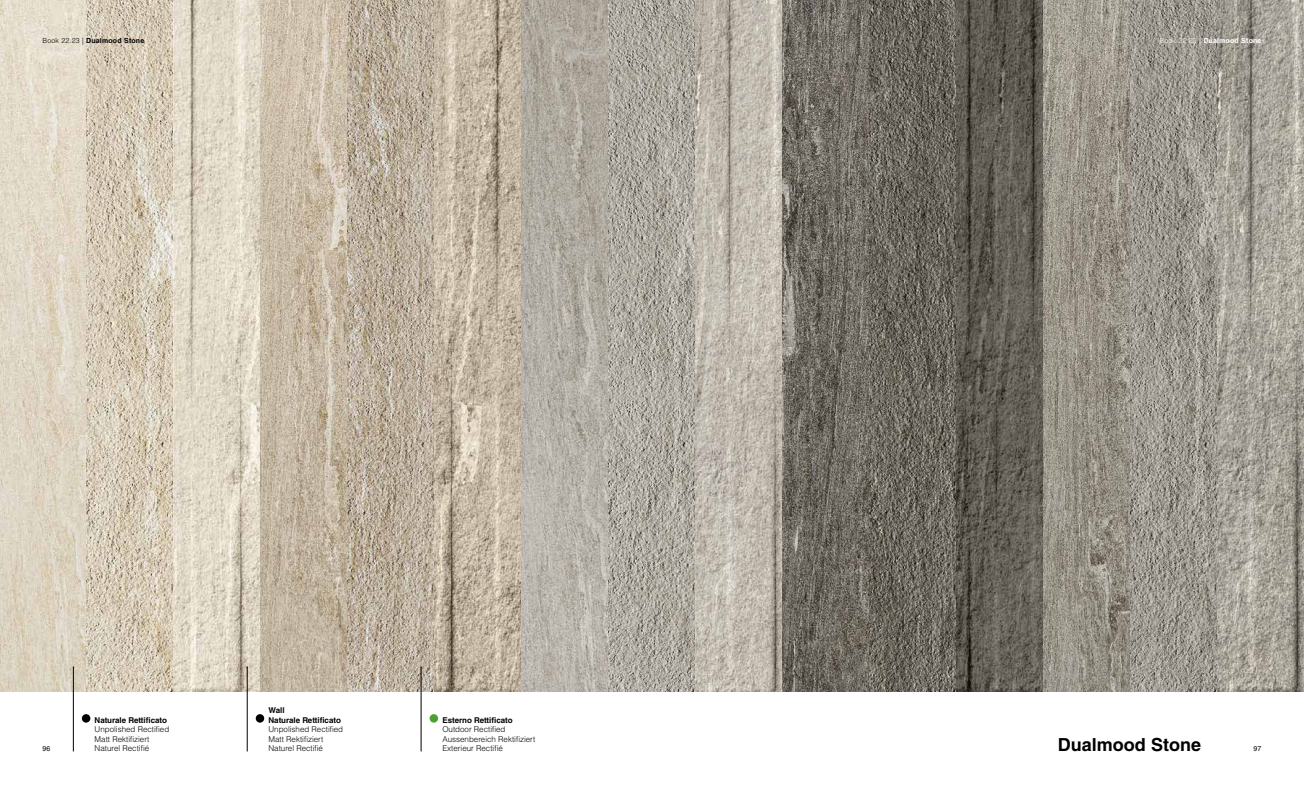
<style>
.page{position:relative;width:1304px;height:794px;background:#fff}
.page>*{position:absolute;margin:0;border:0;box-sizing:border-box;transform-origin:0 0}
.t1{font:700 18px "Helvetica LT Std";color:#000}
.t2{font:300 8px/9.6px "Helvetica LT Std";color:#000}
.t3{font:700 8px/9.6px "Helvetica LT Std";color:#000}
.t4{font:700 7px "Helvetica LT Std";letter-spacing:.025em;color:#000}
.t5{font:700 7px "Helvetica LT Std";letter-spacing:.025em;color:#fff}
.t6{font:7px "Helvetica LT Std";color:#000}
.s1{font-weight:300}
</style>
<div class="page">
<img style="left:0;top:0;width:1217px;height:692px">
<svg style="left:174px;top:0;width:87px;height:692px;background:#ded6c5"></svg>
<svg style="left:435px;top:0;width:87px;height:692px;background:#c2b5a2"></svg>
<svg style="left:695px;top:0;width:87px;height:692px;background:#c0b9ae"></svg>
<svg style="left:956px;top:0;width:87px;height:692px;background:#5e5a51"></svg>
<svg style="left:1217px;top:0;width:87px;height:692px;background:#a6a298"></svg>
<div style="left:82px;top:714px;width:8px;height:8px;background:#000;border-radius:50%"></div>
<div style="left:430px;top:714px;width:8px;height:8px;background:#4ca22f;border-radius:50%"></div>
<div style="left:256px;top:714px;width:8px;height:8px;background:#000;border-radius:50%"></div>
<hr style="left:73px;top:667px;width:1px;height:84px;background:#000">
<hr style="left:421px;top:667px;width:1px;height:84px;background:#000">
<hr style="left:247px;top:667px;width:1px;height:84px;background:#000">
<p class="t4" style="left:43px;top:36px;width:103px"><span class="s1">Book 22.23 |</span> Dualmood Stone</p>
<p class="t5" style="left:1160px;top:36px;width:103px"><span class="s1">Book 22.23 |</span> Dualmood Stone</p>
<p class="t3" style="left:268px;top:705px;width:74px">Wall<br>Naturale Rettificato</p>
<p class="t2" style="left:268px;top:724px;width:76px">Unpolished Rectified<br>Matt Rektifiziert<br>Naturel Rectifié</p>
<p class="t3" style="left:95px;top:715px;width:74px">Naturale Rettificato</p>
<p class="t2" style="left:95px;top:724px;width:76px">Unpolished Rectified<br>Matt Rektifiziert<br>Naturel Rectifié</p>
<p class="t3" style="left:442px;top:715px;width:72px">Esterno Rettificato</p>
<p class="t2" style="left:442px;top:724px;width:94px">Outdoor Rectified<br>Aussenbereich Rektifiziert<br>Exterieur Rectifié</p>
<p class="t6" style="left:43px;top:745px;width:9px">96</p>
<h1 class="t1" style="left:1058px;top:734px;width:145px">Dualmood Stone</h1>
<p class="t6" style="left:1253px;top:745px;width:9px">97</p>
</div>
